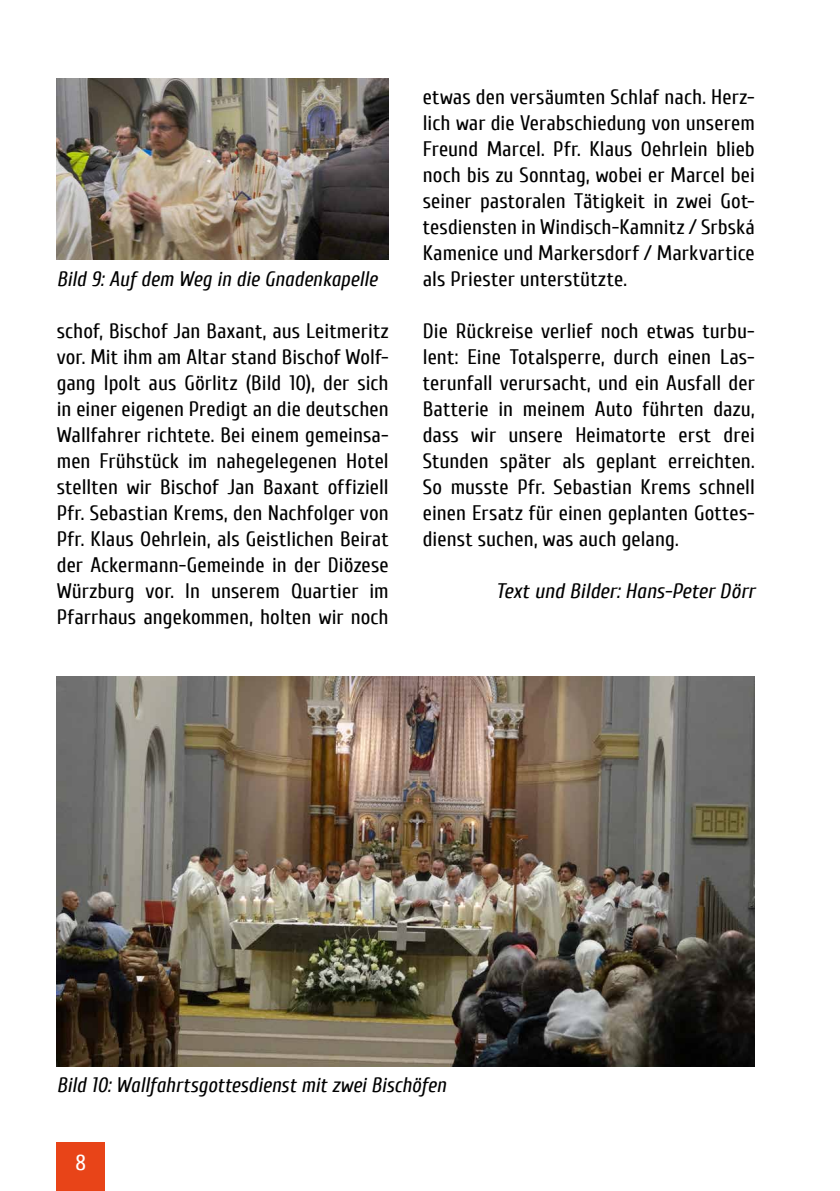
<style>
.page{position:relative;width:840px;height:1191px;background:#fff}
.page>*{position:absolute;margin:0;border:0;box-sizing:border-box;transform-origin:0 0}
.t1{font:22px "Cuprum";color:#fff}
.t2{font:21px/26px "Cuprum";letter-spacing:.005em;color:#000;text-align:justify}
.t3{font:italic 21px "Cuprum";letter-spacing:.005em;color:#000}
</style>
<div class="page">
<div style="left:57px;top:1142px;width:48px;height:49px;background:#e84418"></div>
<img style="left:57px;top:78px;width:331px;height:182px">
<img style="left:57px;top:676px;width:697px;height:390px">
<p class="t3" style="left:57px;top:267px;width:322px">Bild 9: Auf dem Weg in die Gnadenkapelle</p>
<p class="t2" style="left:57px;top:318px;width:333px">schof, Bischof Jan Baxant, aus Leitmeritz vor. Mit ihm am Altar stand Bischof Wolf&shy;gang Ipolt aus Görlitz (Bild 10), der sich in einer eigenen Predigt an die deutschen Wallfahrer richtete. Bei einem gemeinsa&shy;men Frühstück im nahegelegenen Hotel stellten wir Bischof Jan Baxant offiziell Pfr. Sebastian Krems, den Nachfolger von Pfr. Klaus Oehrlein, als Geistlichen Beirat der Ackermann-Gemeinde in der Diözese Würzburg vor. In unserem Quartier im Pfarrhaus angekommen, holten wir noch</p>
<p class="t2" style="left:422px;top:84px;width:333px">etwas den versäumten Schlaf nach. Herz&shy;lich war die Verabschiedung von unserem Freund Marcel. Pfr. Klaus Oehrlein blieb noch bis zu Sonntag, wobei er Marcel bei seiner pastoralen Tätigkeit in zwei Got&shy;tesdiensten in Windisch-Kamnitz / Srbská Kamenice und Markersdorf / Markvartice als Priester unterstützte.</p>
<p class="t2" style="left:422px;top:318px;width:333px">Die Rückreise verlief noch etwas turbu&shy;lent: Eine Totalsperre, durch einen Las&shy;terunfall verursacht, und ein Ausfall der Batterie in meinem Auto führten dazu, dass wir unsere Heimatorte erst drei Stunden später als geplant erreichten.<br>So musste Pfr. Sebastian Krems schnell einen Ersatz für einen geplanten Gottes&shy;dienst suchen, was auch gelang.</p>
<p class="t3" style="left:495px;top:579px;width:260px">Text und Bilder: Hans-Peter Dörr</p>
<p class="t3" style="left:57px;top:1073px;width:390px">Bild 10: Wallfahrtsgottesdienst mit zwei Bischöfen</p>
<p class="t1" style="left:76px;top:1150px;width:12px">8</p>
</div>
